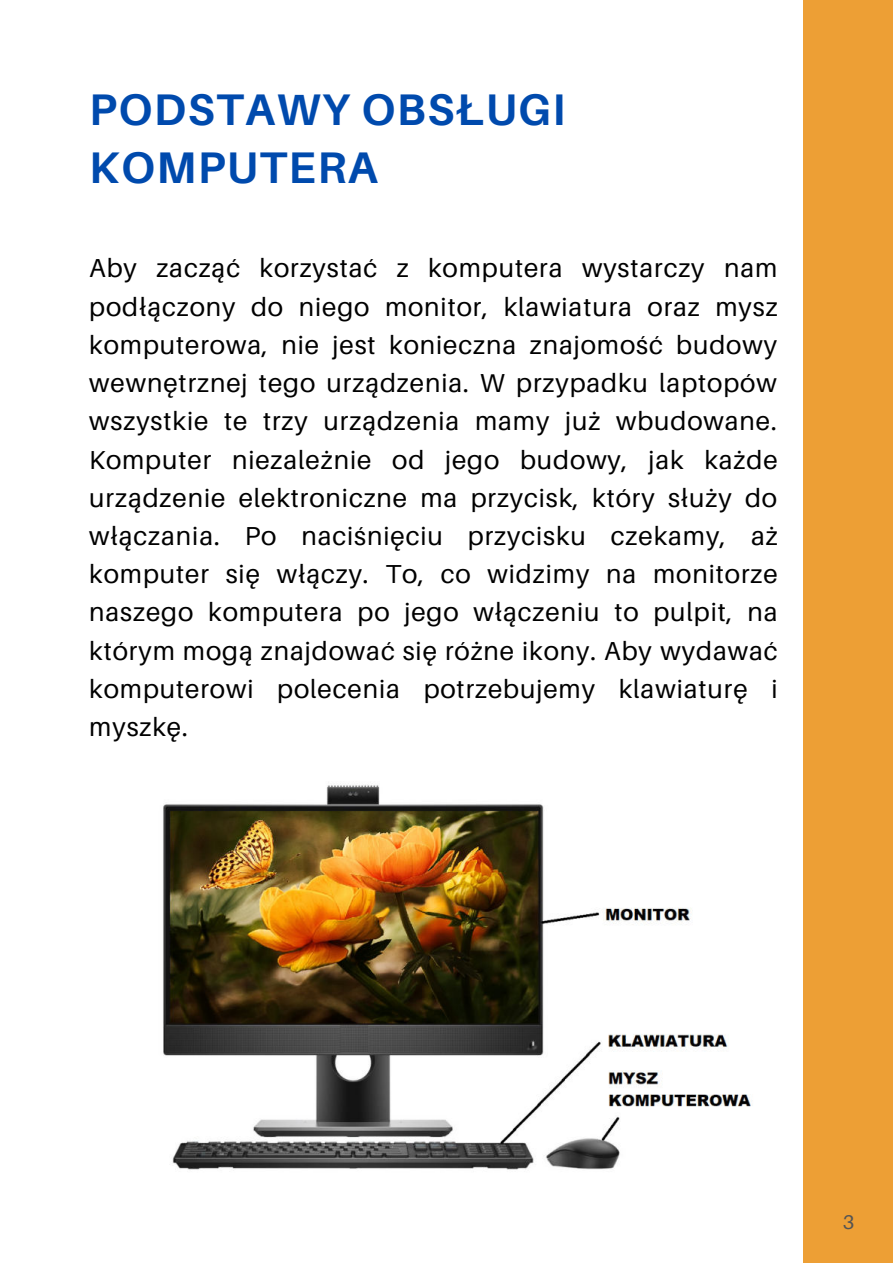
<style>
.page{position:relative;width:893px;height:1264px;background:#fff}
.page>*{position:absolute;margin:0;border:0;box-sizing:border-box;transform-origin:0 0}
.t1{font:700 44.25px/57.3px "Aileron";letter-spacing:.035em;color:#004aad}
.t2{font:25.95px/38.2px "Aileron";letter-spacing:.035em;color:#000;text-align:justify}
.t3{font:19.8px "Aileron";color:#545454}
</style>
<div class="page">
<img style="left:163px;top:783px;width:589px;height:387px">
<div style="left:803px;top:0;width:89px;height:1262px;background:#ed9f35"></div>
<h1 class="t1" style="left:89px;top:81px;width:477px">PODSTAWY OBSŁUGI<br>KOMPUTERA</h1>
<p class="t2" style="left:89px;top:249px;width:690px">Aby zacząć korzystać z komputera wystarczy nam podłączony do niego monitor, klawiatura oraz mysz komputerowa, nie jest konieczna znajomość budowy wewnętrznej tego urządzenia. W przypadku laptopów wszystkie te trzy urządzenia mamy już wbudowane.<br>Komputer niezależnie od jego budowy, jak każde urządzenie elektroniczne ma przycisk, który służy do włączania. Po naciśnięciu przycisku czekamy, aż komputer się włączy. To, co widzimy na monitorze naszego komputera po jego włączeniu to pulpit, na którym mogą znajdować się różne ikony. Aby wydawać komputerowi polecenia potrzebujemy klawiaturę i myszkę.</p>
<p class="t3" style="left:842px;top:1210px;width:13px">3</p>
</div>
